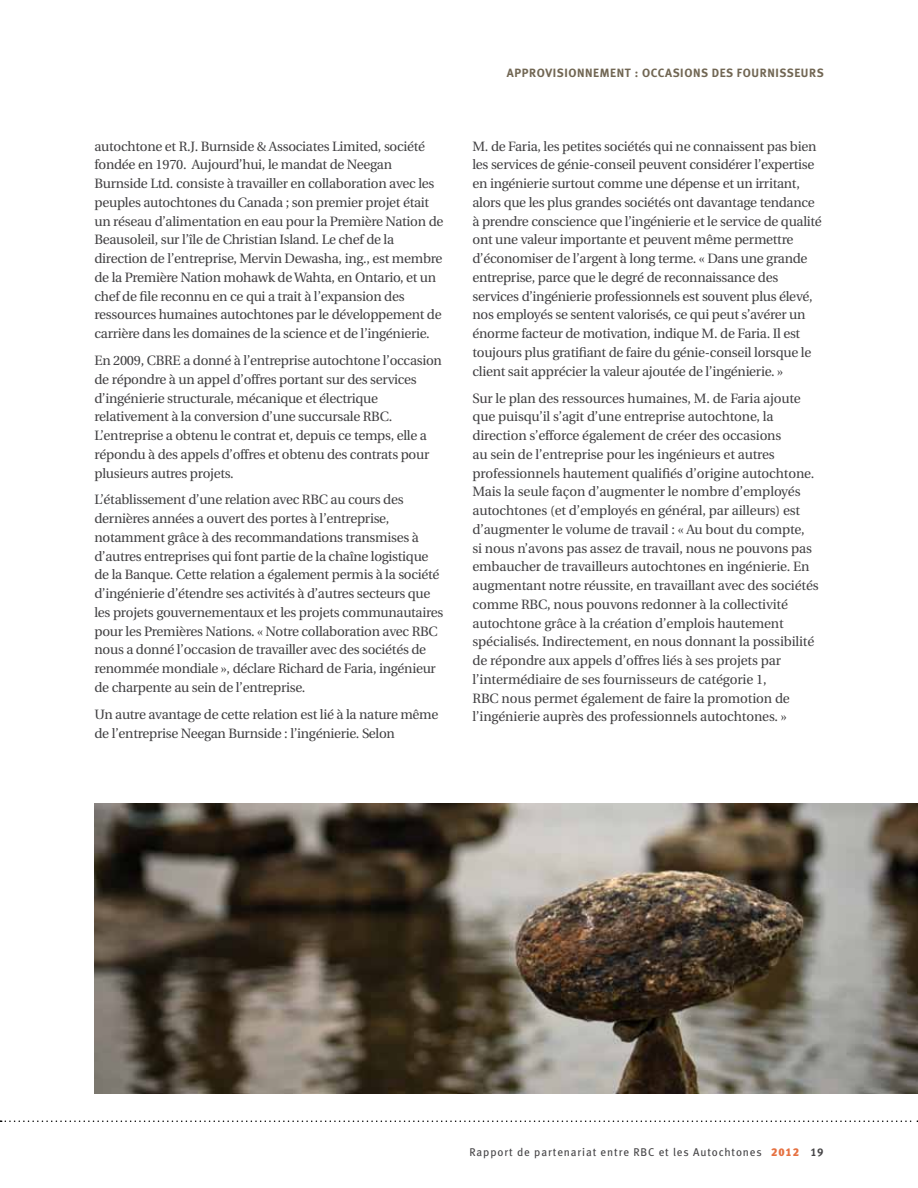
<style>
.page{position:relative;width:918px;height:1188px;background:#fff}
.page>*{position:absolute;margin:0;border:0;box-sizing:border-box;transform-origin:0 0}
.t1{font:13.5px/18.8px "Utopia";letter-spacing:-.02em;color:#414042}
.t2{font:12px "Meta Bold LF";letter-spacing:.05em;color:#716653}
.t3{font:11.25px "Meta Book LF";letter-spacing:.08em;color:#464547}
.s1{font-family:"Meta Black LF";color:#e67141}
.s2{font-family:"Meta Bold LF"}
</style>
<div class="page">
<svg style="left:0;top:1120px;width:918px;height:2px"></svg>
<img style="left:94px;top:804px;width:824px;height:290px">
<p class="t1" style="left:94px;top:137px;width:350px">autochtone et R.J. Burnside &amp; Associates Limited, société fondée en 1970. Aujourd’hui, le mandat de Neegan Burnside Ltd. consiste à travailler en collaboration avec les peuples autochtones du Canada ; son premier projet était un réseau d’alimentation en eau pour la Première Nation de Beausoleil, sur l’île de Christian Island. Le chef de la direction de l’entreprise, Mervin Dewasha, ing., est membre de la Première Nation mohawk de Wahta, en Ontario, et un chef de file reconnu en ce qui a trait à l’expansion des ressources humaines autochtones par le développement de carrière dans les domaines de la science et de l’ingénierie.</p>
<p class="t1" style="left:94px;top:351px;width:349px">En 2009, CBRE a donné à l’entreprise autochtone l’occasion de répondre à un appel d’offres portant sur des services d’ingénierie structurale, mécanique et électrique relativement à la conversion d’une succursale RBC.<br>L’entreprise a obtenu le contrat et, depuis ce temps, elle a répondu à des appels d’offres et obtenu des contrats pour plusieurs autres projets.</p>
<p class="t1" style="left:94px;top:491px;width:350px">L’établissement d’une relation avec RBC au cours des dernières années a ouvert des portes à l’entreprise, notamment grâce à des recommandations transmises à d’autres entreprises qui font partie de la chaîne logistique de la Banque. Cette relation a également permis à la société d’ingénierie d’étendre ses activités à d’autres secteurs que les projets gouvernementaux et les projets communautaires pour les Premières Nations. « Notre collaboration avec RBC nous a donné l’occasion de travailler avec des sociétés de renommée mondiale », déclare Richard de Faria, ingénieur de charpente au sein de l’entreprise.</p>
<p class="t1" style="left:94px;top:705px;width:345px">Un autre avantage de cette relation est lié à la nature même de l’entreprise Neegan Burnside : l’ingénierie. Selon</p>
<p class="t2" style="left:507px;top:66px;width:318px">APPROVISIONNEMENT : OCCASIONS DES FOURNISSEURS</p>
<p class="t1" style="left:472px;top:137px;width:351px">M. de Faria, les petites sociétés qui ne connaissent pas bien les services de génie-conseil peuvent considérer l’expertise en ingénierie surtout comme une dépense et un irritant, alors que les plus grandes sociétés ont davantage tendance à prendre conscience que l’ingénierie et le service de qualité ont une valeur importante et peuvent même permettre d’économiser de l’argent à long terme. « Dans une grande entreprise, parce que le degré de reconnaissance des services d’ingénierie professionnels est souvent plus élevé, nos employés se sentent valorisés, ce qui peut s’avérer un énorme facteur de motivation, indique M. de Faria. Il est toujours plus gratifiant de faire du génie-conseil lorsque le client sait apprécier la valeur ajoutée de l’ingénierie. »</p>
<p class="t1" style="left:472px;top:389px;width:348px">Sur le plan des ressources humaines, M. de Faria ajoute que puisqu’il s’agit d’une entreprise autochtone, la direction s’efforce également de créer des occasions<br>au sein de l’entreprise pour les ingénieurs et autres professionnels hautement qualifiés d’origine autochtone.<br>Mais la seule façon d’augmenter le nombre d’employés autochtones (et d’employés en général, par ailleurs) est d’augmenter le volume de travail : « Au bout du compte,<br>si nous n’avons pas assez de travail, nous ne pouvons pas embaucher de travailleurs autochtones en ingénierie. En augmentant notre réussite, en travaillant avec des sociétés comme RBC, nous pouvons redonner à la collectivité autochtone grâce à la création d’emplois hautement spécialisés. Indirectement, en nous donnant la possibilité de répondre aux appels d’offres liés à ses projets par l’intermédiaire de ses fournisseurs de catégorie 1,<br>RBC nous permet également de faire la promotion de l’ingénierie auprès des professionnels autochtones. »●</p>
<p class="t3" style="left:470px;top:1146px;width:355px">Rapport de partenariat entre RBC et les Autochtones <span class="s1">2012</span> <span class="s2">19</span></p>
</div>
